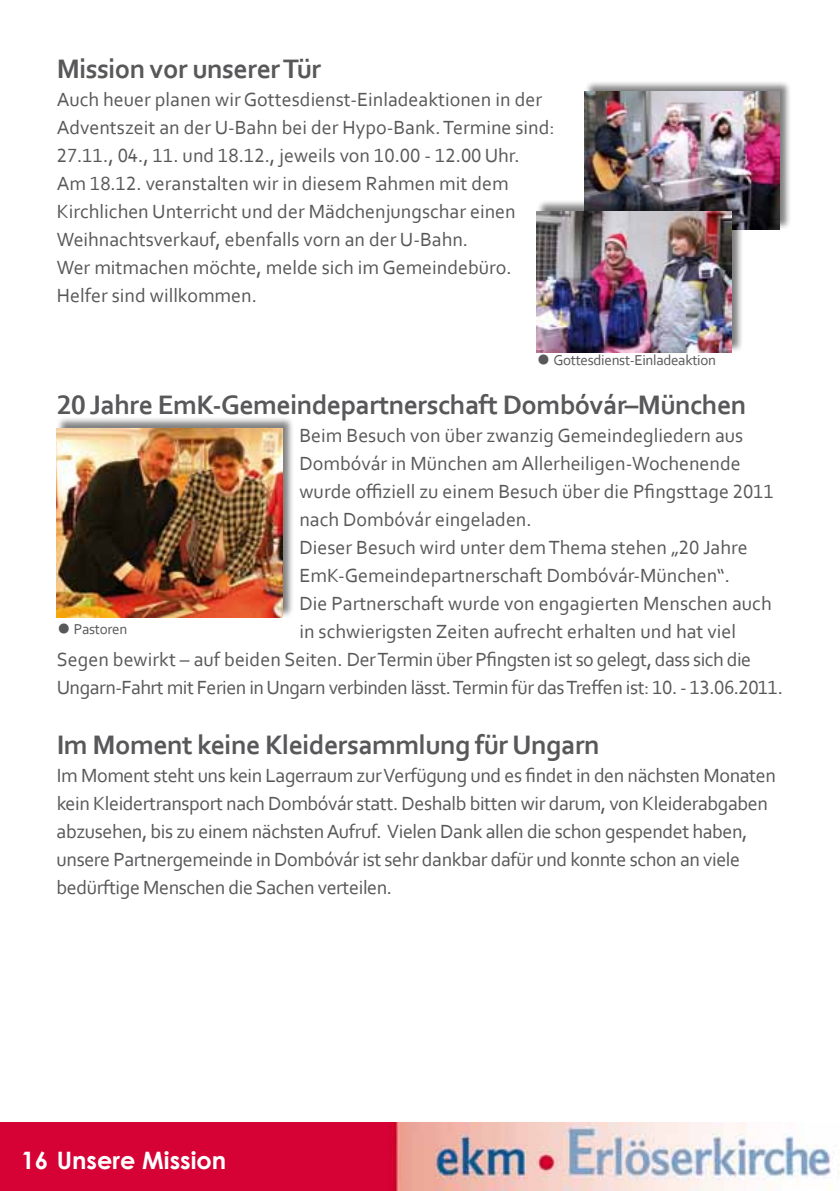
<style>
.page{position:relative;width:840px;height:1191px;background:#fff}
.page>*{position:absolute;margin:0;border:0;box-sizing:border-box;transform-origin:0 0}
.t1{font:700 28px "Corbel";letter-spacing:-.02em;color:#58585a}
.t2{font:700 24px "Century Gothic";color:#fff}
.t3{font:20px/28px "Corbel";color:#58585a}
.t4{font:20px/28px "Corbel";letter-spacing:-.02em;color:#58585a}
.t5{font:20px "Corbel";letter-spacing:-.025em;color:#58585a}
.t6{font:15px "Corbel";letter-spacing:-.02em;color:#58585a}
.s1{font-size:32px}
</style>
<div class="page">
<img style="left:0;top:1123px;width:839px;height:68px">
<div style="left:56px;top:416px;width:238px;height:202px;background:#000;opacity:.5"></div>
<img style="left:57px;top:428px;width:225px;height:189px">
<div style="left:583px;top:80px;width:208px;height:150px;background:#000;opacity:.5"></div>
<img style="left:584px;top:92px;width:195px;height:138px">
<div style="left:535px;top:199px;width:208px;height:154px;background:#000;opacity:.5"></div>
<img style="left:536px;top:211px;width:194px;height:141px">
<h1 class="t1" style="left:57px;top:51px;width:266px">Mission vor unserer Tür</h1>
<p class="t3" style="left:57px;top:84px;width:499px">Auch heuer planen wir Gottesdienst-Einladeaktionen in der Adventszeit an der U-Bahn bei der Hypo-Bank.Termine sind:<br>27.11., 04., 11. und 18.12., jeweils von 10.00 - 12.00 Uhr.<br>Am 18.12. veranstalten wir in diesem Rahmen mit dem Kirchlichen Unterricht und der Mädchenjungschar einen Weihnachtsverkauf, ebenfalls vorn an der U-Bahn.<br>Wer mitmachen möchte, melde sich im Gemeindebüro.<br>Helfer sind willkommen.</p>
<p class="t6" style="left:536px;top:351px;width:181px"><span class="s1">•</span> Gottesdienst-Einladeaktion</p>
<h1 class="t1" style="left:57px;top:387px;width:690px">20 Jahre EmK-Gemeindepartnerschaft Dombóvár–München</h1>
<p class="t3" style="left:299px;top:420px;width:445px">Beim Besuch von über zwanzig Gemeindegliedern aus</p>
<p class="t3" style="left:299px;top:448px;width:442px">Dombóvár in München am Allerheiligen-Wochenende</p>
<p class="t3" style="left:299px;top:476px;width:476px">wurde offiziell zu einem Besuch über die Pfingsttage 2011</p>
<p class="t3" style="left:299px;top:504px;width:234px">nach Dombóvár eingeladen.</p>
<p class="t3" style="left:299px;top:532px;width:449px">Dieser Besuch wird unter demThema stehen „20 Jahre</p>
<p class="t3" style="left:299px;top:560px;width:432px">EmK-Gemeindepartnerschaft Dombóvár-München“.</p>
<p class="t3" style="left:299px;top:588px;width:473px">Die Partnerschaft wurde von engagierten Menschen auch</p>
<p class="t3" style="left:299px;top:616px;width:438px">in schwierigsten Zeiten aufrecht erhalten und hat viel</p>
<p class="t5" style="left:57px;top:647px;width:695px">Segen bewirkt – auf beiden Seiten. DerTermin über Pfingsten ist so gelegt, dass sich die</p>
<p class="t5" style="left:57px;top:675px;width:727px">Ungarn-Fahrt mit Ferien inUngarn verbinden lässt.Termin für dasTreffen ist: 10. - 13.06.2011.</p>
<h1 class="t1" style="left:57px;top:727px;width:544px">Im Moment keine Kleidersammlung für Ungarn</h1>
<p class="t4" style="left:57px;top:760px;width:720px">Im Moment steht uns kein Lagerraum zurVerfügung und es findet in den nächsten Monaten kein Kleidertransport nach Dombóvár statt. Deshalb bitten wir darum, von Kleiderabgaben abzusehen, bis zu einem nächstenAufruf. Vielen Dank allen die schon gespendet haben, unsere Partnergemeinde in Dombóvár ist sehr dankbar dafür und konnte schon an viele bedürftige Menschen die Sachen verteilen.</p>
<p class="t6" style="left:57px;top:619px;width:72px"><span class="s1">•</span> Pastoren</p>
<p class="t2" style="left:21px;top:1142px;width:206px">16 Unsere Mission</p>
</div>
